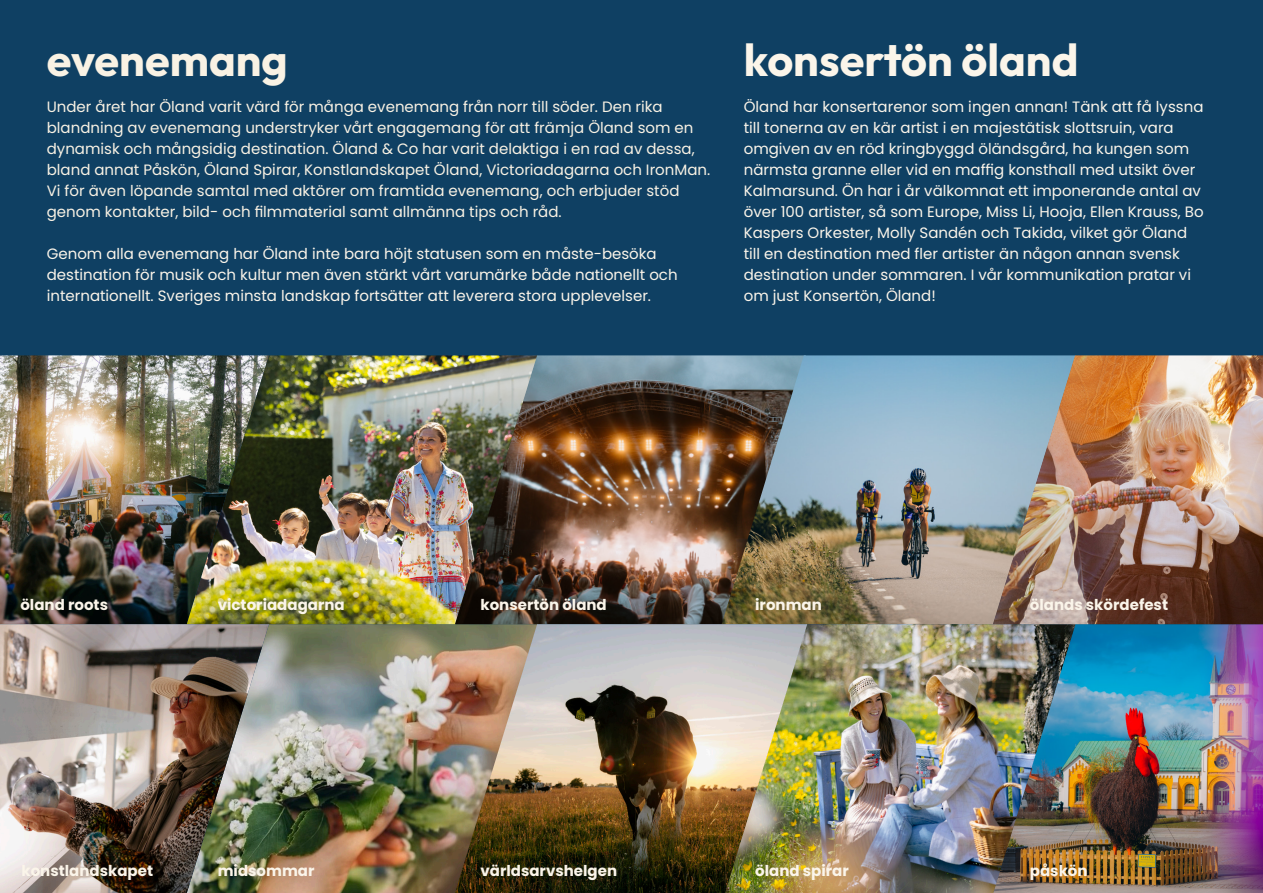
<style>
.page{position:relative;width:1263px;height:893px;background:#0f4063}
.page>*{position:absolute;margin:0;border:0;box-sizing:border-box;transform-origin:0 0}
.t1{font:700 45px "Outfit";color:#fbf5ea}
.t2{font:700 45px "Outfit";color:#f9f2e4}
.t3{font:15px/21px "Poppins";color:#fbf5ea}
.t4{font:15px/21px "Poppins";color:#f9f2e4}
.t5{font:700 15px "Poppins";color:#fbf5ea}
</style>
<div class="page">
<img style="left:0;top:355px;width:187px;height:538px">
<img style="left:187px;top:355px;width:268px;height:538px">
<img style="left:1075px;top:355px;width:188px;height:538px">
<img style="left:455px;top:355px;width:269px;height:538px">
<img style="left:722px;top:355px;width:353px;height:269px">
<img style="left:724px;top:624px;width:351px;height:269px">
<p class="t2" style="left:47px;top:35px;width:243px">evenemang</p>
<p class="t4" style="left:47px;top:97px;width:665px">Under året har Öland varit värd för många evenemang från norr till söder. Den rika blandning av evenemang understryker vårt engagemang för att främja Öland som en dynamisk och mångsidig destination. Öland &amp; Co har varit delaktiga i en rad av dessa, bland annat Påskön, Öland Spirar, Konstlandskapet Öland, Victoriadagarna och IronMan.<br>Vi för även löpande samtal med aktörer om framtida evenemang, och erbjuder stöd genom kontakter, bild- och filmmaterial samt allmänna tips och råd.</p>
<p class="t3" style="left:47px;top:244px;width:632px">Genom alla evenemang har Öland inte bara höjt statusen som en måste-besöka destination för musik och kultur men även stärkt vårt varumärke både nationellt och internationellt. Sveriges minsta landskap fortsätter att leverera stora upplevelser.</p>
<p class="t1" style="left:744px;top:35px;width:336px">konsertön öland</p>
<p class="t3" style="left:744px;top:97px;width:461px">Öland har konsertarenor som ingen annan! Tänk att få lyssna till tonerna av en kär artist i en majestätisk slottsruin, vara omgiven av en röd kringbyggd öländsgård, ha kungen som närmsta granne eller vid en maffig konsthall med utsikt över Kalmarsund. Ön har i år välkomnat ett imponerande antal av över 100 artister, så som Europe, Miss Li, Hooja, Ellen Krauss, Bo Kaspers Orkester, Molly Sandén och Takida, vilket gör Öland till en destination med fler artister än någon annan svensk destination under sommaren. I vår kommunikation pratar vi om just Konsertön, Öland!</p>
<p class="t5" style="left:20px;top:596px;width:89px">öland roots</p>
<p class="t5" style="left:218px;top:596px;width:129px">victoriadagarna</p>
<p class="t5" style="left:480px;top:596px;width:128px">konsertön öland</p>
<p class="t5" style="left:755px;top:596px;width:68px">ironman</p>
<p class="t5" style="left:1030px;top:596px;width:140px">ölands skördefest</p>
<p class="t5" style="left:21px;top:862px;width:133px">konstlandskapet</p>
<p class="t5" style="left:218px;top:862px;width:98px">midsommar</p>
<p class="t5" style="left:480px;top:862px;width:138px">världsarvshelgen</p>
<p class="t5" style="left:755px;top:862px;width:95px">öland spirar</p>
<p class="t5" style="left:1030px;top:862px;width:59px">påskön</p>
</div>
